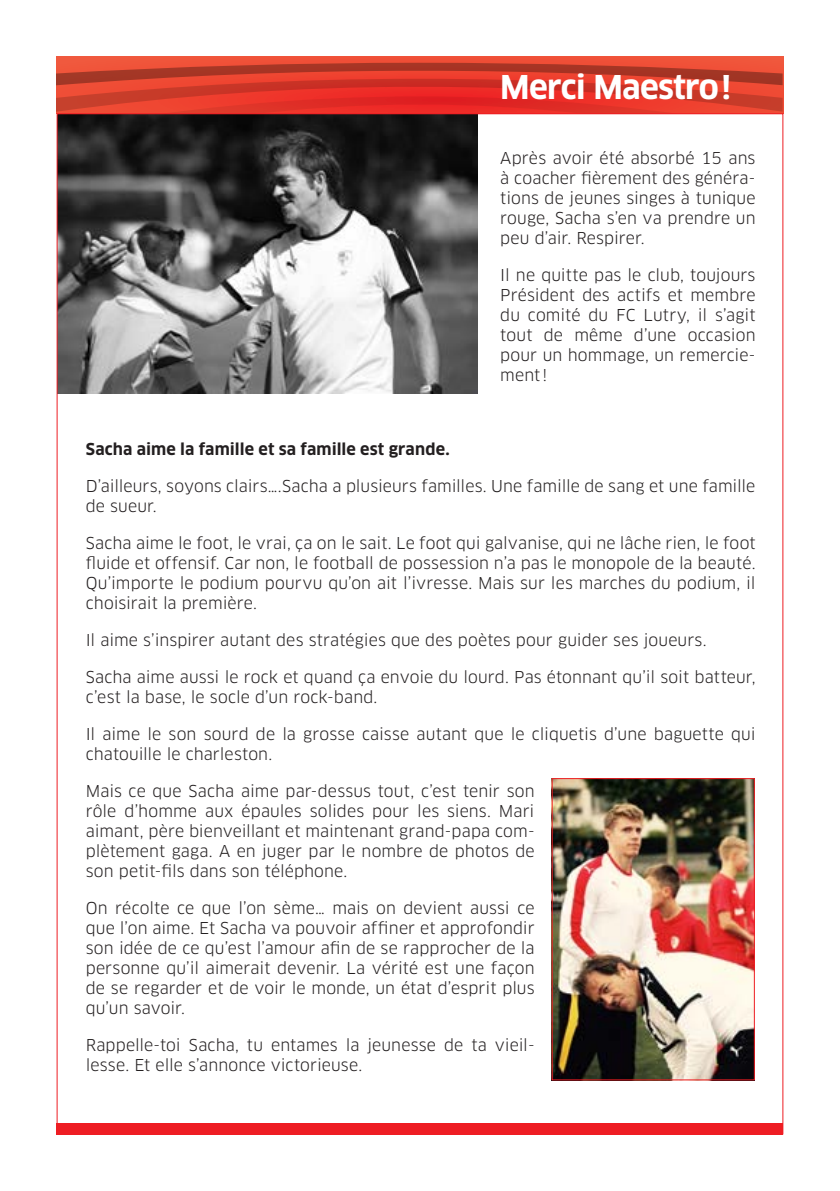
<style>
.page{position:relative;width:840px;height:1191px;background:#fff}
.page>*{position:absolute;margin:0;border:0;box-sizing:border-box;transform-origin:0 0}
.t1{font:700 32px "Clan OT";letter-spacing:-.02em;color:#fff}
.t2{font:16px/20px "Clan OT";letter-spacing:.005em;color:#231f20;text-align:justify}
.t3{font:700 16px "Clan OT";letter-spacing:.01em;color:#231f20}
</style>
<div class="page">
<div style="left:57px;top:1123px;width:725px;height:11px;background:#ee1d23"></div>
<div style="left:57px;top:57px;width:725px;height:56px;background:#f05138"></div>
<svg style="left:57px;top:63px;width:725px;height:50px"></svg>
<img style="left:59px;top:115px;width:418px;height:278px">
<img style="left:553px;top:780px;width:199px;height:298px">
<div style="left:551px;top:778px;width:203px;height:302px;border:1px solid #ee1d23"></div>
<h1 class="t1" style="left:500px;top:69px;width:232px">Merci Maestro!</h1>
<p class="t2" style="left:500px;top:148px;width:257px">Après avoir été absorbé 15 ans à coacher fièrement des généra&shy;tions de jeunes singes à tunique rouge, Sacha s’en va prendre un peu d’air. Respirer.</p>
<p class="t2" style="left:500px;top:265px;width:257px">Il ne quitte pas le club, toujours Président des actifs et membre du comité du FC Lutry, il s’agit tout de même d’une occasion pour un hommage, un remercie&shy;ment!</p>
<p class="t3" style="left:86px;top:440px;width:365px">Sacha aime la famille et sa famille est grande.</p>
<p class="t2" style="left:86px;top:476px;width:670px">D’ailleurs, soyons clairs….Sacha a plusieurs familles. Une famille de sang et une famille de sueur.</p>
<p class="t2" style="left:86px;top:533px;width:671px">Sacha aime le foot, le vrai, ça on le sait. Le foot qui galvanise, qui ne lâche rien, le foot fluide et offensif. Car non, le football de possession n’a pas le monopole de la beauté.<br>Qu’importe le podium pourvu qu’on ait l’ivresse. Mais sur les marches du podium, il choisirait la première.</p>
<p class="t2" style="left:86px;top:630px;width:622px">Il aime s’inspirer autant des stratégies que des poètes pour guider ses joueurs.</p>
<p class="t2" style="left:86px;top:667px;width:670px">Sacha aime aussi le rock et quand ça envoie du lourd. Pas étonnant qu’il soit batteur, c’est la base, le socle d’un rock-band.</p>
<p class="t2" style="left:86px;top:724px;width:671px">Il aime le son sourd de la grosse caisse autant que le cliquetis d’une baguette qui chatouille le charleston.</p>
<p class="t2" style="left:86px;top:781px;width:450px">Mais ce que Sacha aime par-dessus tout, c’est tenir son rôle d’homme aux épaules solides pour les siens. Mari aimant, père bienveillant et maintenant grand-papa com&shy;plètement gaga. A en juger par le nombre de photos de son petit-fils dans son téléphone.</p>
<p class="t2" style="left:86px;top:898px;width:450px">On récolte ce que l’on sème… mais on devient aussi ce que l’on aime. Et Sacha va pouvoir affiner et approfondir son idée de ce qu’est l’amour afin de se rapprocher de la personne qu’il aimerait devenir. La vérité est une façon de se regarder et de voir le monde, un état d’esprit plus qu’un savoir.</p>
<p class="t2" style="left:86px;top:1035px;width:450px">Rappelle-toi Sacha, tu entames la jeunesse de ta vieil&shy;lesse. Et elle s’annonce victorieuse.</p>
</div>
